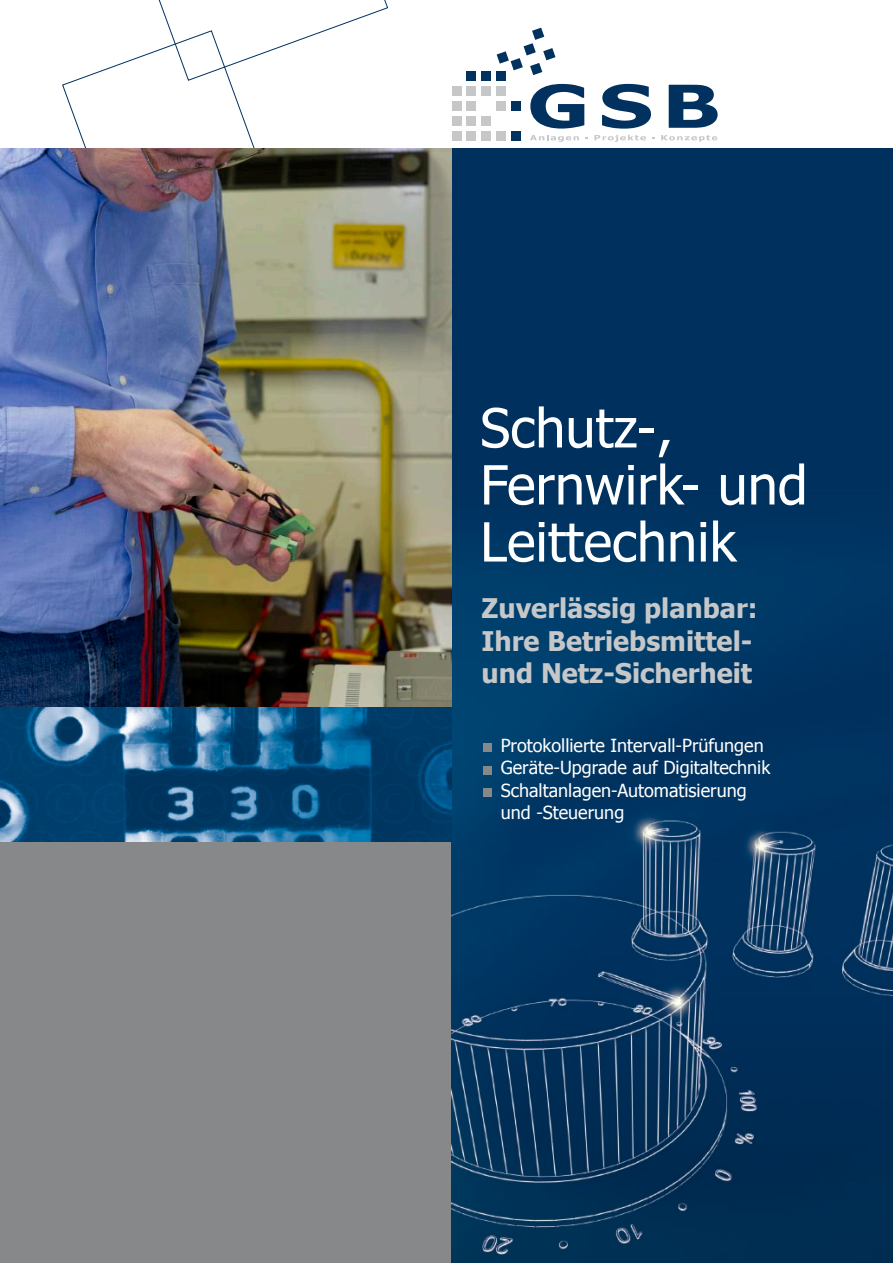
<style>
.page{position:relative;width:893px;height:1263px;background:#fff}
.page>*{position:absolute;margin:0;border:0;box-sizing:border-box;transform-origin:0 0}
.t1{font:54px/57px "Tahoma";color:#fff}
.t2{font:700 27px/32.4px "Tahoma";color:#c6c7c9}
.t3{font:18px/22.5px "Tahoma";color:#fff}
</style>
<div class="page">
<div style="left:0;top:842px;width:452px;height:421px;background:#87888a"></div>
<img style="left:452px;top:149px;width:441px;height:1114px">
<img style="left:0;top:707px;width:452px;height:135px">
<svg style="left:62px;top:0;width:326px;height:149px"></svg>
<svg style="left:530px;top:84px;width:54px;height:45px"></svg>
<svg style="left:602px;top:84px;width:49px;height:45px"></svg>
<svg style="left:669px;top:85px;width:49px;height:43px"></svg>
<svg style="left:530px;top:135px;width:49px;height:7px"></svg>
<svg style="left:594px;top:135px;width:52px;height:7px"></svg>
<svg style="left:661px;top:135px;width:56px;height:7px"></svg>
<div style="left:466px;top:86px;width:10px;height:10px;background:#c6c7c9"></div>
<div style="left:466px;top:131px;width:10px;height:9px;background:#c6c7c9"></div>
<div style="left:466px;top:116px;width:10px;height:9px;background:#c6c7c9"></div>
<div style="left:466px;top:101px;width:10px;height:10px;background:#c6c7c9"></div>
<div style="left:452px;top:86px;width:9px;height:10px;background:#c6c7c9"></div>
<div style="left:452px;top:131px;width:9px;height:9px;background:#c6c7c9"></div>
<div style="left:452px;top:116px;width:9px;height:9px;background:#c6c7c9"></div>
<div style="left:452px;top:101px;width:9px;height:10px;background:#c6c7c9"></div>
<div style="left:481px;top:86px;width:10px;height:10px;background:#c6c7c9"></div>
<div style="left:481px;top:131px;width:10px;height:9px;background:#c6c7c9"></div>
<div style="left:481px;top:116px;width:10px;height:9px;background:#c6c7c9"></div>
<div style="left:496px;top:86px;width:10px;height:10px;background:#c6c7c9"></div>
<div style="left:496px;top:131px;width:10px;height:9px;background:#c6c7c9"></div>
<div style="left:511px;top:131px;width:10px;height:9px;background:#00315f"></div>
<div style="left:496px;top:101px;width:10px;height:10px;background:#c6c7c9"></div>
<div style="left:511px;top:101px;width:10px;height:10px;background:#00315f"></div>
<div style="left:466px;top:71px;width:10px;height:10px;background:#00315f"></div>
<div style="left:481px;top:71px;width:10px;height:10px;background:#00315f"></div>
<div style="left:496px;top:71px;width:10px;height:10px;background:#00315f"></div>
<svg style="left:497px;top:28px;width:58px;height:47px"></svg>
<img style="left:0;top:149px;width:452px;height:558px">
<div style="left:484px;top:743px;width:8px;height:9px;background:#87888a"></div>
<div style="left:484px;top:766px;width:8px;height:8px;background:#87888a"></div>
<div style="left:484px;top:788px;width:8px;height:9px;background:#87888a"></div>
<h1 class="t1" style="left:480px;top:397px;width:329px">Schutz-,<br>Fernwirk- und<br>Leittechnik</h1>
<h2 class="t2" style="left:482px;top:590px;width:278px">Zuverlässig planbar:<br>Ihre Betriebsmittel&shy;und Netz-Sicherheit</h2>
<p class="t3" style="left:501px;top:733px;width:271px">Protokollierte Intervall-Prüfungen<br>Geräte-Upgrade auf Digitaltechnik<br>Schaltanlagen-Automatisierung und -Steuerung</p>
</div>
